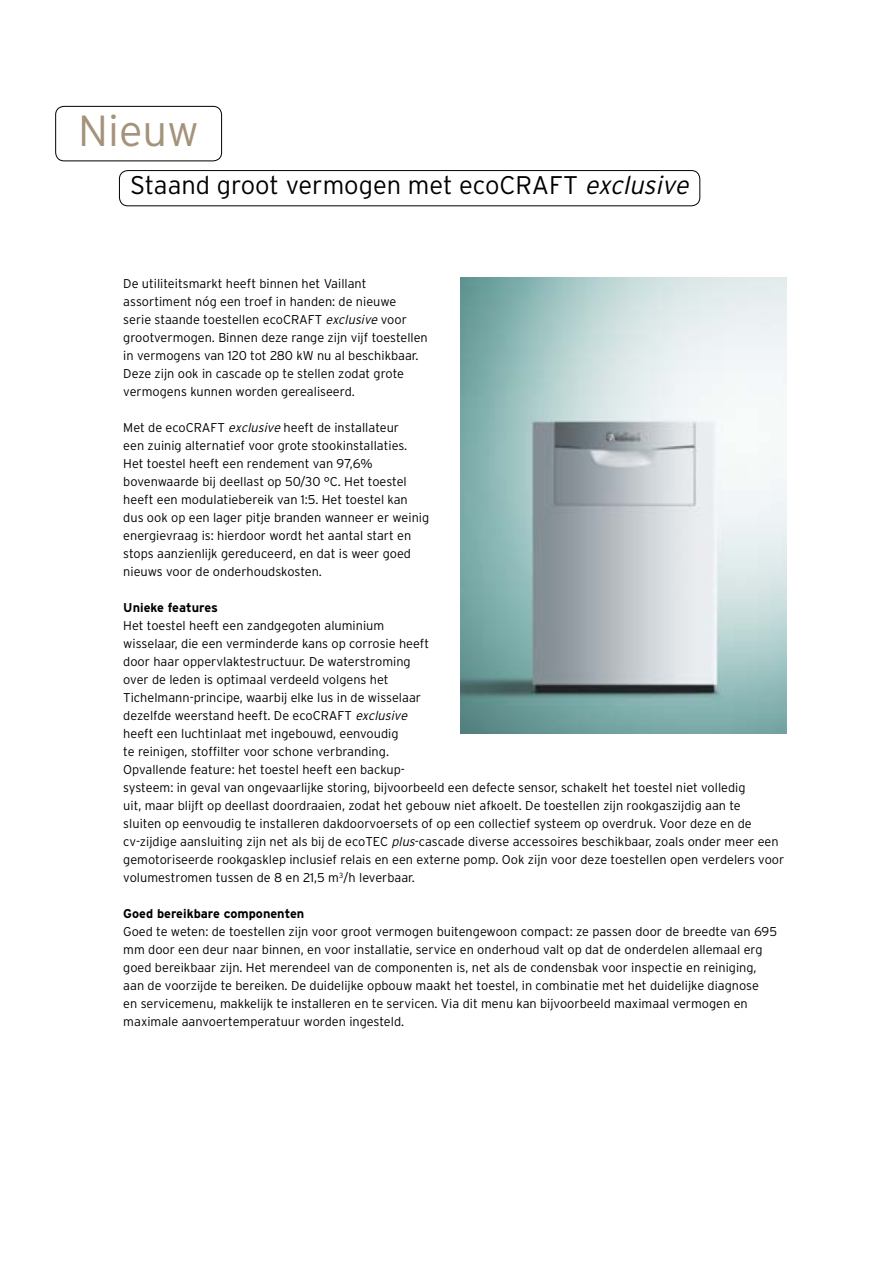
<style>
.page{position:relative;width:893px;height:1263px;background:#fff}
.page>*{position:absolute;margin:0;border:0;box-sizing:border-box;transform-origin:0 0}
.t1{font:300 43.5px "Interstate OT";color:#a4937b}
.t2{font:300 25.5px "Interstate OT";color:#000}
.t3{font:300 12.75px/18px "Interstate OT";color:#000}
.t4{font:700 12.75px "Interstate OT";color:#000}
.s1{font-style:italic}
</style>
<div class="page">
<div style="left:55px;top:106px;width:167px;height:55px;border:1px solid #000;border-radius:9px"></div>
<div style="left:119px;top:170px;width:581px;height:36px;border:1px solid #000;border-radius:9px"></div>
<img style="left:461px;top:277px;width:326px;height:456px">
<h1 class="t1" style="left:78px;top:107px;width:122px">Nieuw</h1>
<h2 class="t2" style="left:130px;top:171px;width:566px">Staand groot vermogen met ecoCRAFT <span class="s1">exclusive</span></h2>
<p class="t3" style="left:123px;top:274px;width:306px">De utiliteitsmarkt heeft binnen het Vaillant assortiment nóg een troef in handen: de nieuwe<br>serie staande toestellen ecoCRAFT <span class="s1">exclusive</span> voor grootvermogen. Binnen deze range zijn vijf toestellen in vermogens van 120 tot 280 kW nu al beschikbaar.<br>Deze zijn ook in cascade op te stellen zodat grote vermogens kunnen worden gerealiseerd.</p>
<p class="t3" style="left:123px;top:418px;width:307px">Met de ecoCRAFT <span class="s1">exclusive</span> heeft de installateur<br>een zuinig alternatief voor grote stookinstallaties.<br>Het toestel heeft een rendement van 97,6% bovenwaarde bij deellast op 50/30 °C. Het toestel heeft een modulatiebereik van 1:5. Het toestel kan dus ook op een lager pitje branden wanneer er weinig energievraag is: hierdoor wordt het aantal start en stops aanzienlijk gereduceerd, en dat is weer goed nieuws voor de onderhoudskosten.</p>
<p class="t4" style="left:123px;top:600px;width:96px">Unieke features</p>
<p class="t3" style="left:123px;top:616px;width:663px">Het toestel heeft een zandgegoten aluminium<br>wisselaar, die een verminderde kans op corrosie heeft<br>door haar oppervlaktestructuur. De waterstroming<br>over de leden is optimaal verdeeld volgens het<br>Tichelmann-principe, waarbij elke lus in de wisselaar<br>dezelfde weerstand heeft. De ecoCRAFT <span class="s1">exclusive<br></span>heeft een luchtinlaat met ingebouwd, eenvoudig<br>te reinigen, stoffilter voor schone verbranding.<br>Opvallende feature: het toestel heeft een backup-<br>systeem: in geval van ongevaarlijke storing, bijvoorbeeld een defecte sensor, schakelt het toestel niet volledig<br>uit, maar blijft op deellast doordraaien, zodat het gebouw niet afkoelt. De toestellen zijn rookgaszijdig aan te<br>sluiten op eenvoudig te installeren dakdoorvoersets of op een collectief systeem op overdruk. Voor deze en de cv-zijdige aansluiting zijn net als bij de ecoTEC <span class="s1">plus</span>-cascade diverse accessoires beschikbaar, zoals onder meer een gemotoriseerde rookgasklep inclusief relais en een externe pomp. Ook zijn voor deze toestellen open verdelers voor volumestromen tussen de 8 en 21,5 m<sup>3</sup>/h leverbaar.</p>
<p class="t4" style="left:123px;top:906px;width:183px">Goed bereikbare componenten</p>
<p class="t3" style="left:123px;top:922px;width:655px">Goed te weten: de toestellen zijn voor groot vermogen buitengewoon compact: ze passen door de breedte van 695 mm door een deur naar binnen, en voor installatie, service en onderhoud valt op dat de onderdelen allemaal erg goed bereikbaar zijn. Het merendeel van de componenten is, net als de condensbak voor inspectie en reiniging, aan de voorzijde te bereiken. De duidelijke opbouw maakt het toestel, in combinatie met het duidelijke diagnose<br>en servicemenu, makkelijk te installeren en te servicen. Via dit menu kan bijvoorbeeld maximaal vermogen en maximale aanvoertemperatuur worden ingesteld.</p>
</div>
